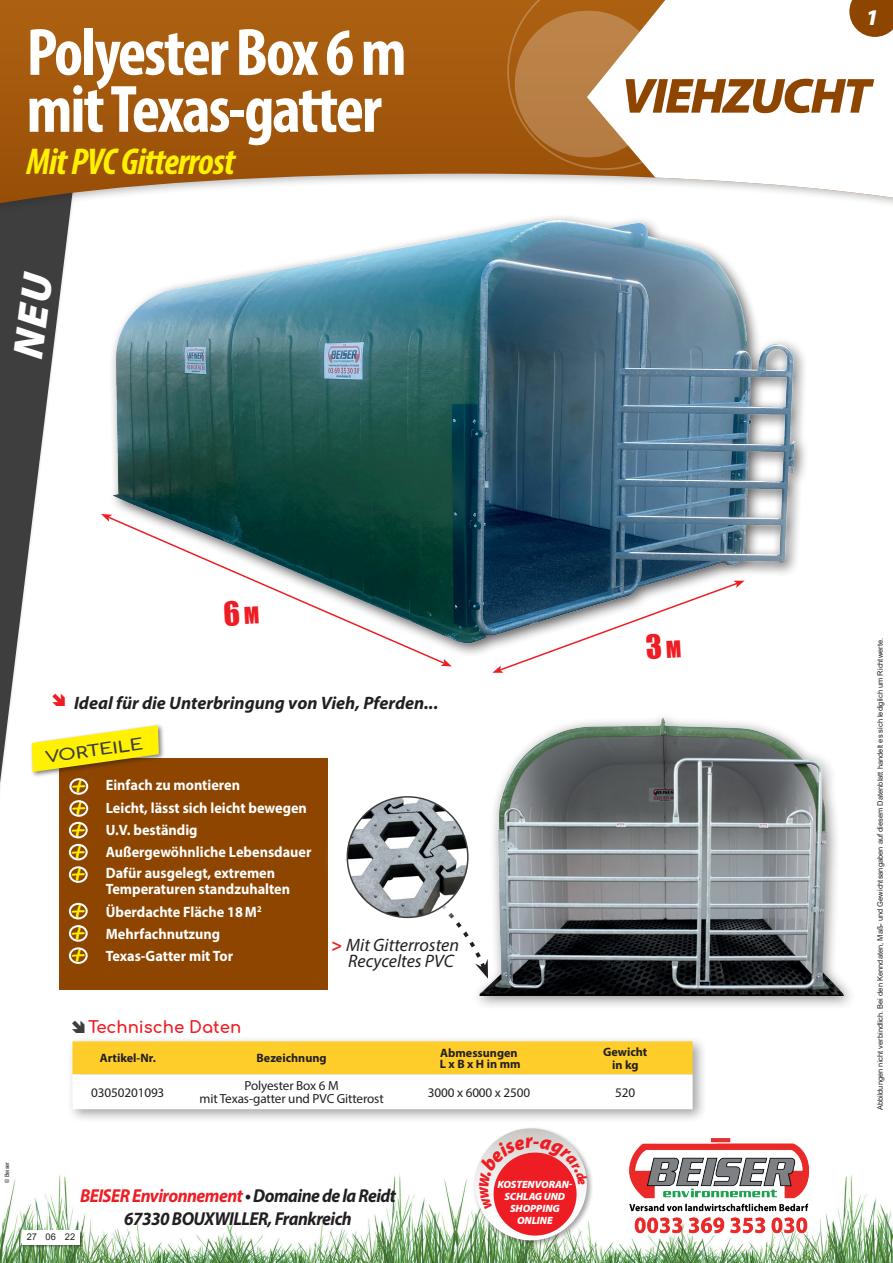
<style>
.page{position:relative;width:893px;height:1263px;background:#fff}
.page>*{position:absolute;margin:0;border:0;box-sizing:border-box;transform-origin:0 0}
.t1{font:700 condensed 67.5px/57px "Myriad Pro";letter-spacing:-.03em;color:#fff}
.t2{font:italic 900 49.65px "Myriad Pro";letter-spacing:-.04em;color:#8e4500}
.t3{font:italic 700 condensed 37.5px "Myriad Pro";letter-spacing:-.02em;color:#fff101}
.t4{font:26.55px/22px "MV Boli";color:#fff101;text-align:justify}
.t5{font:italic 900 22.5px "Myriad Pro";color:#fff}
.t6{font:italic 700 18.75px/22.5px "Myriad Pro";letter-spacing:-.03em;color:#231f20;text-align:center;scale:.94 1}
.t7{font:italic 700 18px "Myriad Pro";color:#231f20}
.t8{font:italic 18px/15.8px "Myriad Pro";color:#231f20;text-align:right}
.t9{font:700 16.5px "Comfortaa";color:#ee1d23}
.t10{font:700 15.45px "Comfortaa";color:#3e3e3f;scale:1.24 1}
.t11{font:700 15px/22.2px "Myriad Pro";color:#fff;scale:.95 1}
.t12{font:13.2px/13.2px "Myriad Pro";letter-spacing:-.01em;color:#231f20;text-align:center}
.t13{font:700 12.15px/10.9px "Myriad Pro";color:#231f20}
.t14{font:italic 900 10.5px/12px "Myriad Pro";letter-spacing:-.01em;color:#fff;text-align:center}
.t15{font:9.3px "Arial";color:#231f20}
.t16{font:7.5px "Arial";color:#231f20}
.t17{font:6px "Arial";color:#231f20;scale:.9 1}
.s1{color:#3e3e3f}
.s2{font-weight:700;font-style:normal;color:#ee1d23}
.s3{color:#ee1d23}
</style>
<div class="page">
<img style="left:0;top:1174px;width:893px;height:89px">
<svg style="left:0;top:0;width:587px;height:191px;background:#a8621a"></svg>
<svg style="left:587px;top:180px;width:306px;height:23px"></svg>
<svg style="left:496px;top:0;width:217px;height:181px"></svg>
<svg style="left:849px;top:0;width:44px;height:37px;background:#9c5d21"></svg>
<div style="left:22px;top:1230px;width:61px;height:18px;background:#231f20;opacity:.5"></div>
<div style="left:22px;top:1230px;width:58px;height:15px;background:#fff"></div>
<img style="left:586px;top:1138px;width:269px;height:113px">
<div style="left:472px;top:1126px;width:121px;height:121px;background:#231f20;opacity:.4"></div>
<svg style="left:475px;top:1128px;width:112px;height:112px"></svg>
<div style="left:494px;top:1152px;width:83px;height:83px;background:#ee1d23;border-radius:50%"></div>
<div style="left:59px;top:758px;width:268px;height:232px;background:#8e4500"></div>
<div style="left:67px;top:1036px;width:640px;height:88px;background:#231f20;opacity:.4"></div>
<svg style="left:73px;top:1041px;width:620px;height:68px"></svg>
<div style="left:108px;top:213px;width:702px;height:445px;background:#231f20;opacity:.75"></div>
<img style="left:159px;top:216px;width:641px;height:442px">
<svg style="left:469px;top:470px;width:298px;height:188px;background:#4a6981"></svg>
<svg style="left:159px;top:492px;width:329px;height:175px;background:#275254"></svg>
<svg style="left:159px;top:515px;width:287px;height:150px"></svg>
<svg style="left:441px;top:659px;width:11px;height:7px"></svg>
<div style="left:471px;top:710px;width:386px;height:300px;background:#231f20;opacity:.5"></div>
<img style="left:536px;top:718px;width:127px;height:27px">
<svg style="left:469px;top:809px;width:48px;height:201px"></svg>
<div style="left:324px;top:773px;width:168px;height:168px;background:#fff"></div>
<img style="left:347px;top:797px;width:121px;height:120px;border-radius:60px">
<div style="left:29px;top:723px;width:136px;height:55px;background:#231f20;opacity:.6"></div>
<div style="left:69px;top:778px;width:19px;height:17px;border:2px solid #fff;border-radius:50%"></div>
<div style="left:69px;top:800px;width:19px;height:17px;border:2px solid #fff;border-radius:50%"></div>
<div style="left:69px;top:822px;width:19px;height:17px;border:2px solid #fff;border-radius:50%"></div>
<div style="left:69px;top:844px;width:19px;height:17px;border:2px solid #fff;border-radius:50%"></div>
<div style="left:69px;top:866px;width:19px;height:17px;border:2px solid #fff;border-radius:50%"></div>
<div style="left:69px;top:903px;width:19px;height:17px;border:2px solid #fff;border-radius:50%"></div>
<div style="left:69px;top:925px;width:19px;height:17px;border:2px solid #fff;border-radius:50%"></div>
<div style="left:69px;top:947px;width:19px;height:17px;border:2px solid #fff;border-radius:50%"></div>
<svg style="left:0;top:188px;width:159px;height:595px"></svg>
<svg style="left:479px;top:1137px;width:108px;height:72px"></svg>
<svg style="left:492px;top:581px;width:253px;height:92px"></svg>
<svg style="left:224px;top:600px;width:35px;height:26px"></svg>
<h1 class="t1" style="left:27px;top:22px;width:382px">Polyester Box 6 m mit Texas-gatter</h1>
<h3 class="t3" style="left:27px;top:138px;width:210px">Mit PVC Gitterrost</h3>
<h3 class="t5" style="left:866px;top:4px;width:14px">1</h3>
<h2 class="t2" style="left:621px;top:68px;width:251px">VIEHZUCHT</h2>
<p class="t7" style="left:51px;top:691px;width:389px"><sup>➔</sup> Ideal für die Unterbringung von Vieh, Pferden...</p>
<p class="t10" style="left:44px;top:743px;width:81px;rotate:-8deg">VORTEILE</p>
<h3 class="t4" style="left:70px;top:775px;width:17px">+ + + + +</h3>
<h3 class="t4" style="left:70px;top:900px;width:16px">+ + +</h3>
<p class="t11" style="left:106px;top:774px;width:218px">Einfach zu montieren<br>Leicht, lässt sich leicht bewegen<br>U.V. beständig<br>Außergewöhnliche Lebensdauer</p>
<p class="t11" style="left:106px;top:864px;width:196px;line-height:16.5px">Dafür ausgelegt, extremen<br>Temperaturen standzuhalten</p>
<p class="t11" style="left:106px;top:900px;width:166px">Überdachte Fläche 18M<sup>2<br></sup>Mehrfachnutzung<br>Texas-Gatter mit Tor</p>
<p class="t9" style="left:71px;top:1011px;width:172px"><span class="s1">➔</span>Technische Daten</p>
<p class="t8" style="left:332px;top:937px;width:129px"><span class="s2">&gt;</span> Mit Gitterrosten<br>Recyceltes PVC</p>
<p class="t13" style="left:100px;top:1052px;width:58px">Artikel-Nr.</p>
<p class="t13" style="left:257px;top:1052px;width:72px">Bezeichnung</p>
<p class="t13" style="left:440px;top:1047px;width:82px">Abmessungen<br>L x B x H in mm</p>
<p class="t13" style="left:603px;top:1046px;width:46px;line-height:12.1px;text-align:center">Gewicht in kg</p>
<p class="t12" style="left:91px;top:1085px;width:75px">03050201093</p>
<p class="t12" style="left:200px;top:1079px;width:186px">Polyester Box 6 M<br>mit Texas-gatter und PVC Gitterost</p>
<p class="t12" style="left:428px;top:1085px;width:104px">3000 x 6000 x 2500</p>
<p class="t12" style="left:615px;top:1085px;width:22px">520</p>
<p class="t17" style="left:3px;top:1183px;width:25px;rotate:-90deg">© Beiser</p>
<p class="t6" style="left:80px;top:1184px;width:338px"><span class="s3">BEISER Environnement</span> • Domaine de la Reidt<br>67330 BOUXWILLER, Frankreich</p>
<p class="t14" style="left:497px;top:1178px;width:76px">KOSTENVORAN‑<br>SCHLAG UND<br>SHOPPING<br>ONLINE</p>
<p class="t15" style="left:27px;top:1231px;width:50px">27 06 22</p>
<p class="t16" style="left:875px;top:1110px;width:474px;rotate:-90deg">Abbildungen nicht verbindlich. Bei den Kenndaten, Maß- und Gewichtsangaben auf diesem Datenblatt handelt es sich lediglich um Richtwerte.</p>
</div>
